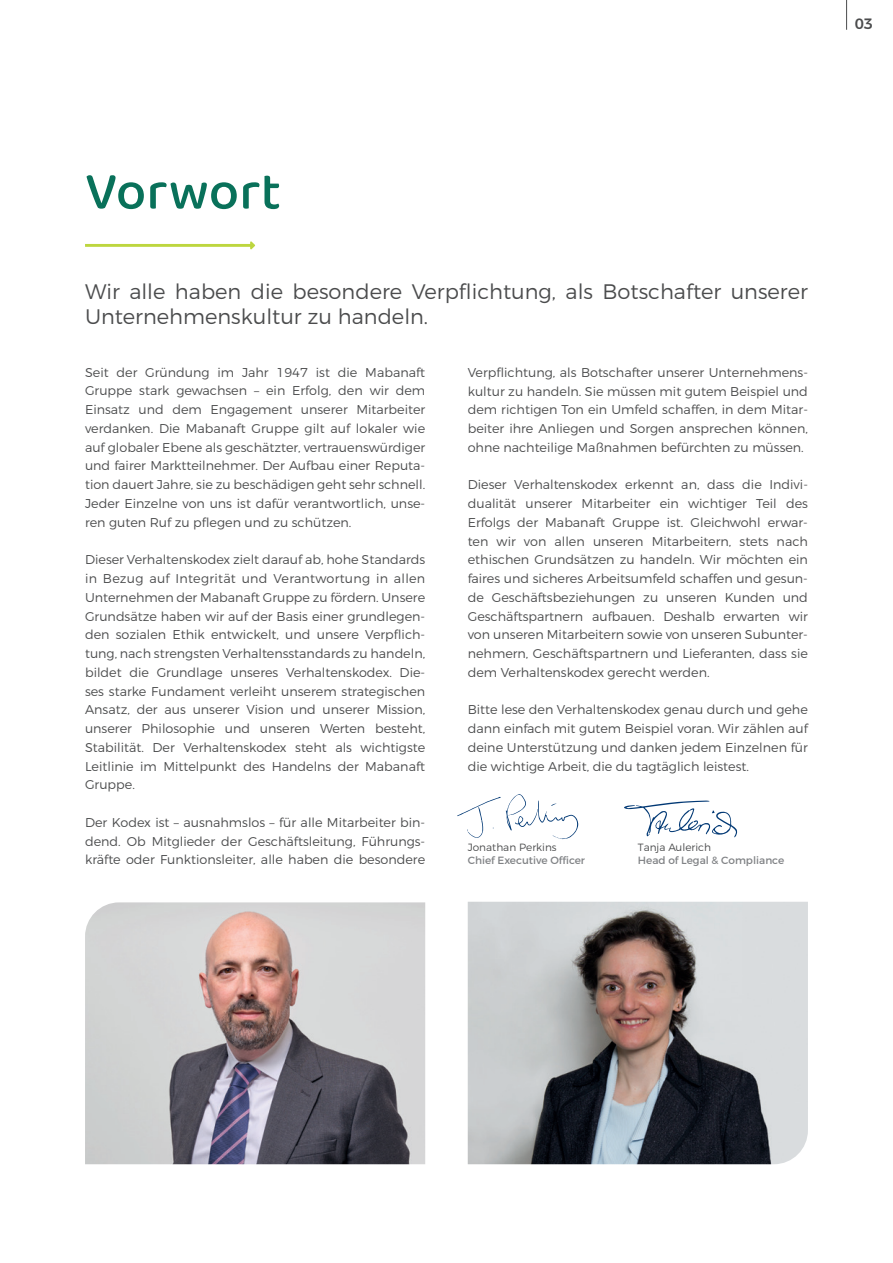
<style>
.page{position:relative;width:893px;height:1263px;background:#fff}
.page>*{position:absolute;margin:0;border:0;box-sizing:border-box;transform-origin:0 0}
.t1{font:500 54px "Baloo Chettan 2";letter-spacing:.005em;color:#09715a}
.t2{font:300 21px/25.2px "Montserrat";color:#4b4c4d}
.t3{font:500 15px "Montserrat";color:#4b4c4d}
.t4{font:300 12.75px/18.8px "Montserrat";color:#4b4c4d;text-align:justify}
.t5{font:10.5px "Montserrat";color:#808285}
.t6{font:300 10.5px "Montserrat";color:#4b4c4d}
</style>
<div class="page">
<img style="left:85px;top:902px;width:340px;height:262px">
<img style="left:468px;top:902px;width:340px;height:262px">
<svg style="left:457px;top:794px;width:121px;height:45px"></svg>
<svg style="left:624px;top:800px;width:114px;height:38px"></svg>
<svg style="left:85px;top:241px;width:170px;height:8px"></svg>
<hr style="left:846px;top:0;width:1px;height:30px;background:#4b4c4d">
<p class="t3" style="left:855px;top:15px;width:20px">03</p>
<h1 class="t1" style="left:85px;top:152px;width:198px">Vorwort</h1>
<h2 class="t2" style="left:85px;top:279px;width:724px">Wir alle haben die besondere Verpflichtung, als Botschafter unserer<br>Unternehmenskultur zu handeln.</h2>
<p class="t4" style="left:85px;top:362px;width:342px">Seit der Gründung im Jahr 1947 ist die Mabanaft Gruppe stark gewachsen – ein Erfolg, den wir dem Einsatz und dem Engagement unserer Mitarbeiter verdanken. Die Mabanaft Gruppe gilt auf lokaler wie auf globaler Ebene als geschätzter, vertrauenswürdiger und fairer Marktteilnehmer. Der Aufbau einer Reputa&shy;tion dauert Jahre, sie zu beschädigen geht sehr schnell.<br>Jeder Einzelne von uns ist dafür verantwortlich, unse&shy;ren guten Ruf zu pflegen und zu schützen.</p>
<p class="t4" style="left:85px;top:550px;width:342px">Dieser Verhaltenskodex zielt darauf ab, hohe Standards in Bezug auf Integrität und Verantwortung in allen Unternehmen der Mabanaft Gruppe zu fördern. Unsere Grundsätze haben wir auf der Basis einer grundlegen&shy;den sozialen Ethik entwickelt, und unsere Verpflich&shy;tung, nach strengsten Verhaltensstandards zu handeln, bildet die Grundlage unseres Verhaltenskodex. Die&shy;ses starke Fundament verleiht unserem strategischen Ansatz, der aus unserer Vision und unserer Mission, unserer Philosophie und unseren Werten besteht, Stabilität. Der Verhaltenskodex steht als wichtigste Leitlinie im Mittelpunkt des Handelns der Mabanaft Gruppe.</p>
<p class="t4" style="left:85px;top:813px;width:342px">Der Kodex ist – ausnahmslos – für alle Mitarbeiter bin&shy;dend. Ob Mitglieder der Geschäftsleitung, Führungs&shy;kräfte oder Funktionsleiter, alle haben die besondere</p>
<p class="t4" style="left:468px;top:363px;width:342px">Verpflichtung, als Botschafter unserer Unternehmens&shy;kultur zu handeln. Sie müssen mit gutem Beispiel und dem richtigen Ton ein Umfeld schaffen, in dem Mitar&shy;beiter ihre Anliegen und Sorgen ansprechen können, ohne nachteilige Maßnahmen befürchten zu müssen.</p>
<p class="t4" style="left:468px;top:475px;width:342px">Dieser Verhaltenskodex erkennt an, dass die Indivi&shy;dualität unserer Mitarbeiter ein wichtiger Teil des Erfolgs der Mabanaft Gruppe ist. Gleichwohl erwar&shy;ten wir von allen unseren Mitarbeitern, stets nach ethischen Grundsätzen zu handeln. Wir möchten ein faires und sicheres Arbeitsumfeld schaffen und gesun&shy;de Geschäftsbeziehungen zu unseren Kunden und Geschäftspartnern aufbauen. Deshalb erwarten wir von unseren Mitarbeitern sowie von unseren Subunter&shy;nehmern, Geschäftspartnern und Lieferanten, dass sie dem Verhaltenskodex gerecht werden.</p>
<p class="t4" style="left:468px;top:700px;width:342px">Bitte lese den Verhaltenskodex genau durch und gehe dann einfach mit gutem Beispiel voran. Wir zählen auf deine Unterstützung und danken jedem Einzelnen für die wichtige Arbeit, die du tagtäglich leistest.</p>
<p class="t6" style="left:468px;top:840px;width:90px">Jonathan Perkins</p>
<p class="t5" style="left:468px;top:854px;width:119px">Chief Executive Officer</p>
<p class="t6" style="left:638px;top:840px;width:75px">Tanja Aulerich</p>
<p class="t5" style="left:638px;top:854px;width:148px">Head of Legal &amp; Compliance</p>
</div>
